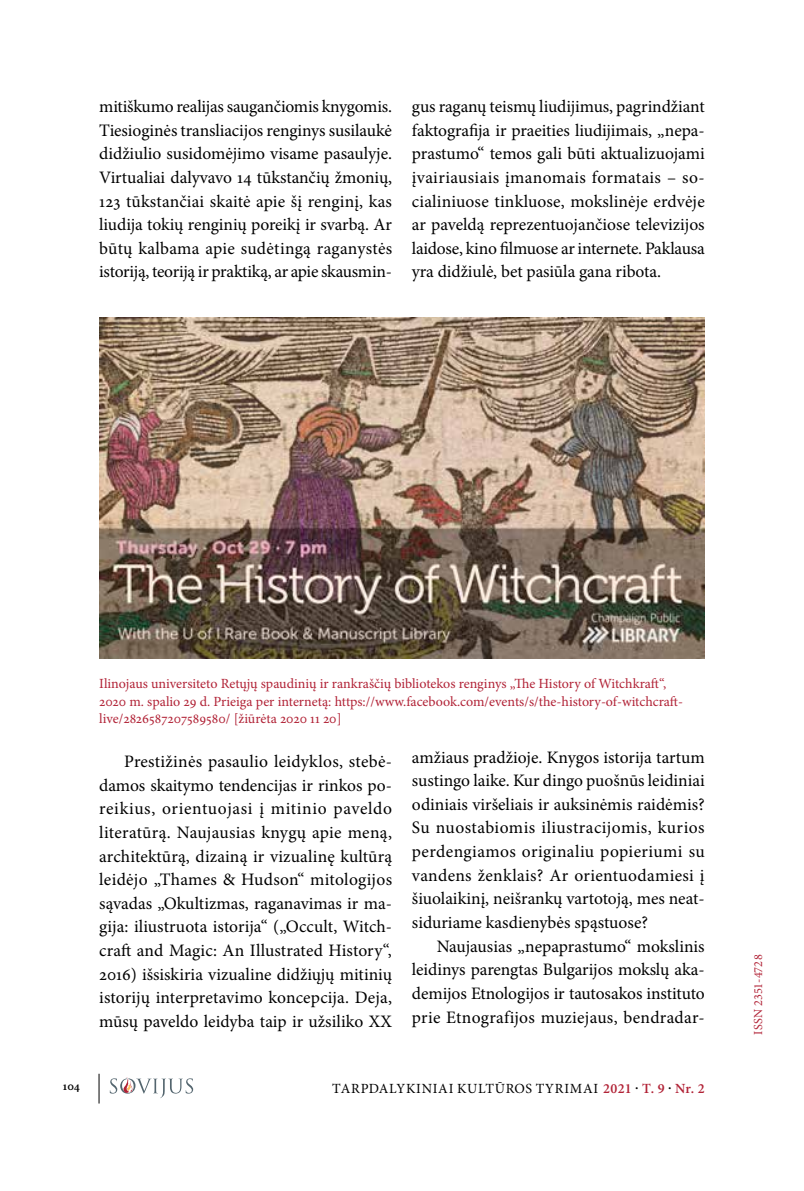
<style>
.page{position:relative;width:804px;height:1191px;background:#fff}
.page>*{position:absolute;margin:0;border:0;box-sizing:border-box;transform-origin:0 0}
.t1{font:17.5px/23.6px "Minion Pro";color:#000;text-align:justify}
.t2{font:14px/17.5px "Minion Pro";color:#b12236}
.t3{font:14px "Minion Pro";letter-spacing:.05em;color:#000}
.t4{font:12.25px "Minion Pro";letter-spacing:.015em;color:#b12236}
.t5{font:600 12.25px "Minion Pro";color:#000}
.s1{font-weight:600;color:#b12236}
.s2{font-weight:600}
</style>
<div class="page">
<hr style="left:99px;top:1073px;width:1px;height:30px;background:#000">
<svg style="left:110px;top:1077px;width:83px;height:21px"></svg>
<img style="left:99px;top:317px;width:605px;height:341px">
<p class="t1" style="left:99px;top:95px;width:294px">mitiškumo realijas saugančiomis knygomis.<br>Tiesioginės transliacijos renginys susilaukė didžiulio susidomėjimo visame pasaulyje.<br>Virtualiai dalyvavo 14 tūkstančių žmonių, 123 tūkstančiai skaitė apie šį renginį, kas liudija tokių renginių poreikį ir svarbą. Ar būtų kalbama apie sudėtingą raganystės istoriją, teoriją ir praktiką, ar apie skausmin-</p>
<p class="t1" style="left:412px;top:95px;width:294px">gus raganų teismų liudijimus, pagrindžiant faktografija ir praeities liudijimais, „nepa&shy;prastumo“ temos gali būti aktualizuojami įvairiausiais įmanomais formatais – so&shy;cialiniuose tinkluose, mokslinėje erdvėje ar paveldą reprezentuojančiose televizijos laidose, kino filmuose ar internete. Paklausa yra didžiulė, bet pasiūla gana ribota.</p>
<p class="t2" style="left:99px;top:675px;width:585px">Ilinojaus universiteto Retųjų spaudinių ir rankraščių bibliotekos renginys „The History of Witchkraft“,<br>2020 m. spalio 29 d. Prieiga per internetą: https://www.facebook.com/events/s/the-history-of-witchcraft&shy;live/2826587207589580/ [žiūrėta 2020 11 20]</p>
<p class="t1" style="left:99px;top:749px;width:294px;text-align:left;text-indent:25px">Prestižinės pasaulio leidyklos, stebė&shy;damos skaitymo tendencijas ir rinkos po&shy;reikius, orientuojasi į mitinio paveldo literatūrą. Naujausias knygų apie meną, architektūrą, dizainą ir vizualinę kultūrą leidėjo „Thames &amp; Hudson“ mitologijos sąvadas „Okultizmas, raganavimas ir ma&shy;gija: iliustruota istorija“ („Occult, Witch&shy;craft and Magic: An Illustrated History“, 2016) išsiskiria vizualine didžiųjų mitinių istorijų interpretavimo koncepcija. Deja, mūsų paveldo leidyba taip ir užsiliko XX</p>
<p class="t1" style="left:412px;top:745px;width:294px">amžiaus pradžioje. Knygos istorija tartum sustingo laike. Kur dingo puošnūs leidiniai odiniais viršeliais ir auksinėmis raidėmis?<br>Su nuostabiomis iliustracijomis, kurios perdengiamos originaliu popieriumi su vandens ženklais? Ar orientuodamiesi į šiuolaikinį, neišrankų vartotoją, mes neat&shy;siduriame kasdienybės spąstuose?</p>
<p class="t1" style="left:412px;top:934px;width:294px;text-indent:25px">Naujausias „nepaprastumo“ mokslinis leidinys parengtas Bulgarijos mokslų aka&shy;demijos Etnologijos ir tautosakos instituto prie Etnografijos muziejaus, bendradar-</p>
<p class="t5" style="left:63px;top:1077px;width:18px">104</p>
<p class="t3" style="left:332px;top:1079px;width:374px">TARPDALYKINIAI KULTŪROS TYRIMAI <span class="s1">2021</span> <span class="s2">·</span> <span class="s1">T. 9</span> <span class="s2">·</span> <span class="s1">Nr. 2</span></p>
<p class="t4" style="left:750px;top:1034px;width:82px;rotate:-90deg">ISSN 2351-4728</p>
</div>
